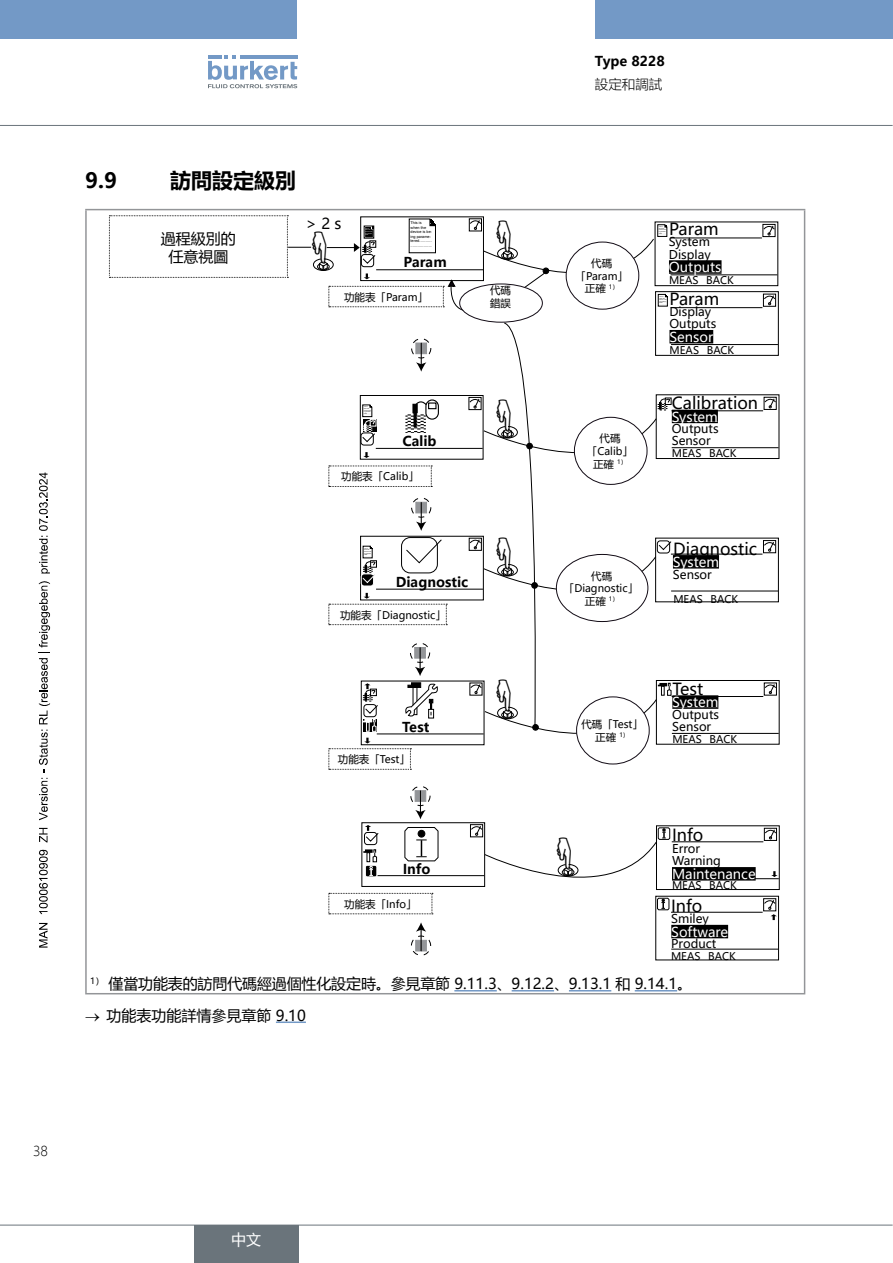
<style>
.page{position:relative;width:893px;height:1263px;background:#fff}
.page>*{position:absolute;margin:0;border:0;box-sizing:border-box;transform-origin:0 0}
.t1{font:700 21px "Microsoft Ya Hei";color:#000}
.t2{font:16.5px "Microsoft Ya Hei";color:#000}
.t3{font:15px/18px "Microsoft Ya Hei";color:#000;text-align:center}
.t4{font:15px "Microsoft Ya Hei";color:#fff}
.t5{font:13.5px "Microsoft Ya Hei";color:#fff}
.t6{font:700 13.5px "Microsoft Ya Hei";color:#000}
.t7{font:300 13.5px "Microsoft Ya Hei";color:#000}
.t8{font:12px/12.5px "Microsoft Ya Hei";color:#000}
.t9{font:10.5px/12.6px "Microsoft Ya Hei";color:#000;text-align:center}
.t10{font:3.9px/4.7px "Arial";color:#000}
</style>
<div class="page">
<div style="left:0;top:0;width:297px;height:38px;background:#7399c6"></div>
<div style="left:595px;top:0;width:298px;height:38px;background:#7399c6"></div>
<svg style="left:208px;top:55px;width:89px;height:33px"></svg>
<hr style="left:0;top:125px;width:893px;height:1px;background:#6a747b">
<hr style="left:276px;top:1021px;width:30px;height:2px;background:#7399c6">
<hr style="left:85px;top:209px;width:720px;height:1px;background:#939598">
<hr style="left:85px;top:210px;width:2px;height:783px;background:#939598">
<hr style="left:804px;top:210px;width:1px;height:783px;background:#939598">
<hr style="left:85px;top:993px;width:720px;height:1px;background:#939598">
<hr style="left:454px;top:990px;width:43px;height:1px;background:#7399c6">
<hr style="left:512px;top:990px;width:42px;height:1px;background:#7399c6">
<hr style="left:569px;top:990px;width:42px;height:1px;background:#7399c6">
<hr style="left:635px;top:990px;width:42px;height:1px;background:#7399c6">
<hr style="left:671px;top:912px;width:92px;height:1px;background:#000">
<hr style="left:671px;top:949px;width:107px;height:1px;background:#000">
<div style="left:763px;top:898px;width:13px;height:13px;border:1px solid #000"></div>
<svg style="left:764px;top:898px;width:13px;height:22px"></svg>
<div style="left:655px;top:222px;width:123px;height:64px;border:1px solid #000"></div>
<hr style="left:670px;top:238px;width:92px;height:1px;background:#000">
<hr style="left:670px;top:274px;width:107px;height:1px;background:#000">
<div style="left:762px;top:224px;width:13px;height:13px;border:1px solid #000"></div>
<svg style="left:763px;top:223px;width:12px;height:12px"></svg>
<div style="left:669px;top:260px;width:52px;height:12px;background:#000"></div>
<hr style="left:669px;top:272px;width:52px;height:2px;background:#000">
<div style="left:656px;top:394px;width:123px;height:65px;border:1px solid #000"></div>
<hr style="left:671px;top:410px;width:92px;height:1px;background:#000">
<hr style="left:672px;top:447px;width:107px;height:1px;background:#000">
<div style="left:764px;top:397px;width:13px;height:13px;border:1px solid #000"></div>
<svg style="left:764px;top:396px;width:13px;height:12px"></svg>
<div style="left:672px;top:410px;width:46px;height:12px;background:#000"></div>
<hr style="left:672px;top:422px;width:46px;height:1px;background:#000">
<div style="left:656px;top:680px;width:123px;height:64px;border:1px solid #000"></div>
<hr style="left:672px;top:696px;width:91px;height:1px;background:#000">
<hr style="left:672px;top:733px;width:107px;height:1px;background:#000">
<div style="left:764px;top:682px;width:13px;height:13px;border:1px solid #000"></div>
<svg style="left:764px;top:681px;width:13px;height:13px"></svg>
<div style="left:672px;top:695px;width:46px;height:12px;background:#000"></div>
<hr style="left:672px;top:707px;width:46px;height:2px;background:#000">
<hr style="left:671px;top:554px;width:91px;height:1px;background:#000">
<hr style="left:671px;top:591px;width:107px;height:1px;background:#000">
<div style="left:763px;top:540px;width:13px;height:13px;border:1px solid #000"></div>
<svg style="left:764px;top:540px;width:12px;height:12px"></svg>
<div style="left:673px;top:555px;width:46px;height:12px;background:#000"></div>
<hr style="left:673px;top:567px;width:46px;height:1px;background:#000">
<div style="left:656px;top:825px;width:124px;height:65px;border:1px solid #000"></div>
<hr style="left:672px;top:841px;width:91px;height:1px;background:#000">
<hr style="left:672px;top:878px;width:107px;height:1px;background:#000">
<div style="left:764px;top:828px;width:13px;height:13px;border:1px solid #000"></div>
<svg style="left:764px;top:827px;width:13px;height:12px"></svg>
<svg style="left:771px;top:871px;width:6px;height:6px"></svg>
<div style="left:671px;top:925px;width:57px;height:12px;background:#000"></div>
<hr style="left:671px;top:937px;width:57px;height:1px;background:#000">
<div style="left:672px;top:867px;width:84px;height:12px;background:#000"></div>
<hr style="left:672px;top:879px;width:84px;height:1px;background:#000">
<div style="left:361px;top:822px;width:124px;height:65px;border:1px solid #000"></div>
<hr style="left:377px;top:875px;width:107px;height:1px;background:#000">
<div style="left:470px;top:824px;width:13px;height:13px;border:1px solid #000"></div>
<div style="left:415px;top:940px;width:12px;height:11px;background:#9ea0a2"></div>
<div style="left:411px;top:936px;width:20px;height:20px;border:1px dashed #000;border-radius:50%"></div>
<svg style="left:416px;top:922px;width:10px;height:29px"></svg>
<div style="left:364px;top:832px;width:13px;height:13px;border:1px solid #000;border-radius:3px"></div>
<svg style="left:365px;top:825px;width:14px;height:17px"></svg>
<div style="left:410px;top:786px;width:20px;height:20px;border:1px dashed #000;border-radius:50%"></div>
<svg style="left:415px;top:790px;width:11px;height:29px"></svg>
<svg style="left:404px;top:827px;width:35px;height:35px"></svg>
<svg style="left:363px;top:849px;width:15px;height:28px"></svg>
<svg style="left:328px;top:893px;width:105px;height:21px"></svg>
<div style="left:655px;top:291px;width:124px;height:65px;border:1px solid #000"></div>
<hr style="left:671px;top:307px;width:91px;height:1px;background:#000">
<hr style="left:671px;top:344px;width:107px;height:1px;background:#000">
<div style="left:763px;top:294px;width:13px;height:13px;border:1px solid #000"></div>
<svg style="left:764px;top:293px;width:12px;height:12px"></svg>
<div style="left:669px;top:330px;width:44px;height:12px;background:#000"></div>
<hr style="left:669px;top:342px;width:44px;height:1px;background:#000">
<hr style="left:0;top:1225px;width:893px;height:1px;background:#6a747b">
<div style="left:194px;top:1225px;width:104px;height:38px;background:#6a747b"></div>
<svg style="left:39px;top:923px;width:9px;height:24px"></svg>
<svg style="left:39px;top:850px;width:9px;height:64px"></svg>
<svg style="left:39px;top:828px;width:9px;height:14px"></svg>
<svg style="left:39px;top:581px;width:11px;height:239px"></svg>
<svg style="left:39px;top:472px;width:11px;height:101px"></svg>
<svg style="left:471px;top:823px;width:199px;height:90px"></svg>
<svg style="left:109px;top:215px;width:563px;height:555px"></svg>
<p class="t6" style="left:595px;top:52px;width:71px">Type 8228</p>
<h1 class="t1" style="left:85px;top:165px;width:33px">9.9</h1>
<h1 class="t1" style="left:170px;top:165px;width:128px">訪問設定級別</h1>
<p class="t7" style="left:595px;top:76px;width:69px">設定和調試</p>
<h3 class="t3" style="left:306px;top:214px;width:37px">&gt;2s</h3>
<p class="t10" style="left:411px;top:220px;width:23px">This is<br>when the device is be&shy;ing parame-</p>
<p class="t10" style="left:411px;top:243px;width:23px">....................</p>
<p class="t6" style="left:404px;top:253px;width:45px">Param</p>
<h2 class="t2" style="left:669px;top:218px;width:51px">Param</h2>
<h3 class="t3" style="left:161px;top:229px;width:76px">過程級別的任意視圖</h3>
<p class="t8" style="left:669px;top:235px;width:43px">System<br>Display</p>
<p class="t5" style="left:669px;top:258px;width:54px">Outputs</p>
<p class="t9" style="left:669px;top:274px;width:66px">MEAS BACK</p>
<p class="t9" style="left:575px;top:257px;width:54px">代碼「Param」正確 <sup>1）</sup></p>
<p class="t9" style="left:490px;top:284px;width:22px;text-align:left">代碼錯誤</p>
<p class="t9" style="left:344px;top:290px;width:86px">功能表「Param」</p>
<h2 class="t2" style="left:670px;top:288px;width:51px">Param</h2>
<p class="t8" style="left:669px;top:305px;width:48px">Display<br>Outputs</p>
<p class="t5" style="left:669px;top:328px;width:45px">Sensor</p>
<p class="t9" style="left:670px;top:344px;width:66px">MEAS BACK</p>
<p class="t6" style="left:403px;top:431px;width:35px">Calib</p>
<p class="t9" style="left:341px;top:470px;width:79px">功能表「Calib」</p>
<p class="t6" style="left:396px;top:573px;width:74px">Diagnostic</p>
<p class="t9" style="left:340px;top:608px;width:107px">功能表「Diagnostic」</p>
<p class="t6" style="left:402px;top:717px;width:29px">Test</p>
<p class="t9" style="left:338px;top:753px;width:74px">功能表「Test」</p>
<p class="t6" style="left:403px;top:860px;width:29px">Info</p>
<p class="t9" style="left:344px;top:897px;width:74px">功能表「Info」</p>
<p class="t9" style="left:587px;top:432px;width:48px">代碼「Calib」正確 <sup>1）</sup></p>
<p class="t9" style="left:564px;top:569px;width:76px">代碼「Diagnostic」正確 <sup>1）</sup></p>
<p class="t9" style="left:581px;top:718px;width:63px">代碼「Test」正確 <sup>1）</sup></p>
<h2 class="t2" style="left:672px;top:392px;width:88px">Calibration</h2>
<p class="t5" style="left:672px;top:408px;width:48px">System</p>
<p class="t8" style="left:672px;top:422px;width:48px">Outputs<br>Sensor</p>
<p class="t9" style="left:672px;top:447px;width:66px">MEAS BACK</p>
<h2 class="t2" style="left:673px;top:537px;width:85px">Diagnostic</h2>
<p class="t5" style="left:673px;top:553px;width:48px">System</p>
<p class="t9" style="left:673px;top:592px;width:66px">MEAS BACK</p>
<p class="t8" style="left:673px;top:568px;width:40px">Sensor</p>
<h2 class="t2" style="left:672px;top:678px;width:32px">Test</h2>
<p class="t5" style="left:672px;top:693px;width:48px">System</p>
<p class="t8" style="left:672px;top:708px;width:48px">Outputs<br>Sensor</p>
<p class="t9" style="left:672px;top:733px;width:66px">MEAS BACK</p>
<h2 class="t2" style="left:672px;top:824px;width:33px">Info</h2>
<p class="t8" style="left:672px;top:842px;width:29px">Error</p>
<p class="t8" style="left:672px;top:854px;width:50px">Warning</p>
<p class="t5" style="left:672px;top:865px;width:85px">Maintenance</p>
<p class="t9" style="left:672px;top:879px;width:66px">MEAS BACK</p>
<h2 class="t2" style="left:671px;top:894px;width:33px">Info</h2>
<p class="t8" style="left:671px;top:912px;width:39px">Smiley</p>
<p class="t5" style="left:671px;top:923px;width:58px">Software</p>
<p class="t8" style="left:671px;top:937px;width:46px">Product</p>
<p class="t9" style="left:671px;top:949px;width:66px">MEAS BACK</p>
<h3 class="t3" style="left:90px;top:974px;width:603px"><sup>1）</sup>僅當功能表的訪問代碼經過個性化設定時。參見章節 9.11.3、9.12.2、9.13.1 和 9.14.1。</h3>
<h3 class="t3" style="left:85px;top:1006px;width:222px">→ 功能表功能詳情參見章節 9.10</h3>
<p class="t7" style="left:33px;top:1142px;width:17px">38</p>
<h3 class="t4" style="left:231px;top:1230px;width:31px">中文</h3>
</div>
